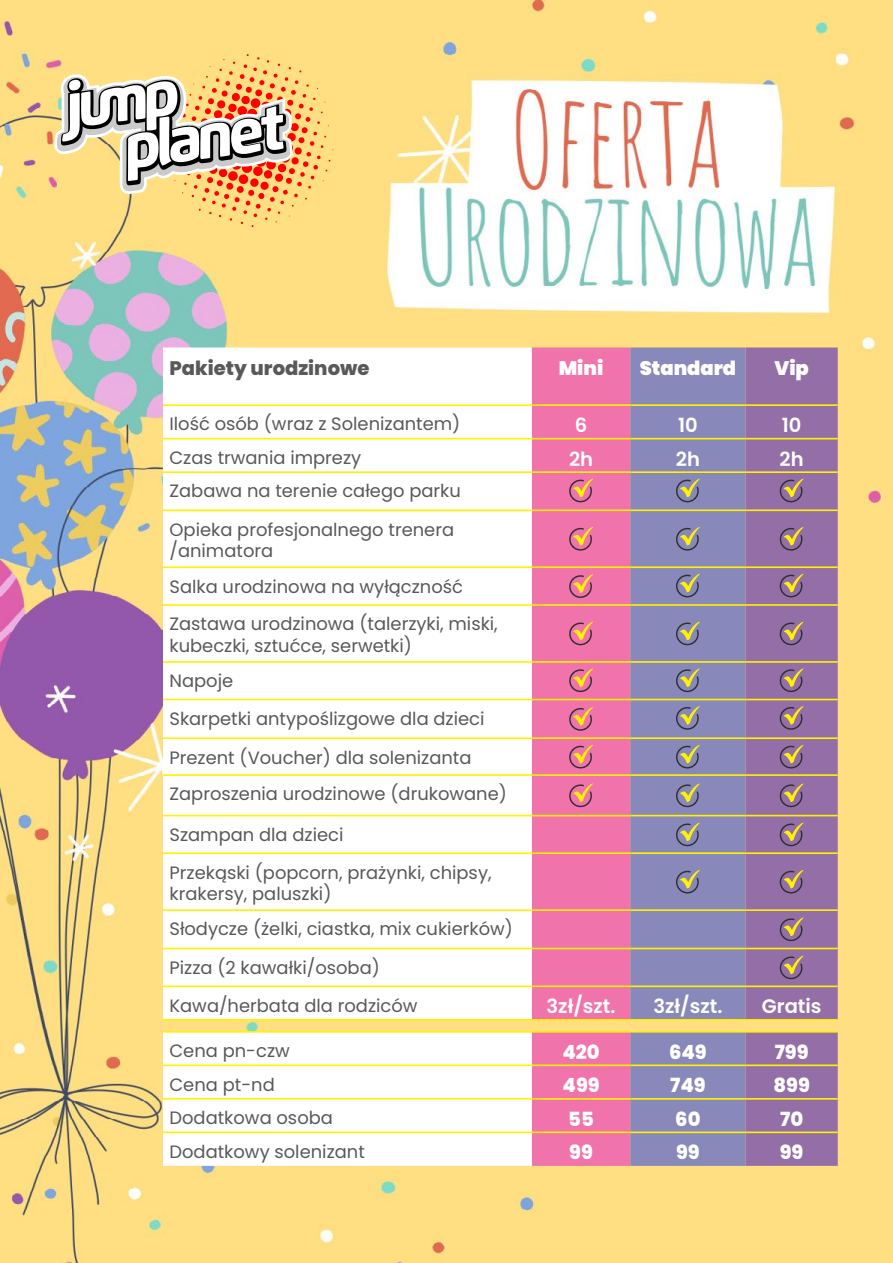
<style>
.page{position:relative;width:893px;height:1263px;background:#fff}
.page>*{position:absolute;margin:0;border:0;box-sizing:border-box;transform-origin:0 0}
.t1{font:600 19.5px "Poppins";color:#fff}
.t2{font:800 19.5px "Poppins";color:#fff}
.t3{font:800 19.5px "Poppins";color:#58595b}
.t4{font:900 19.5px "Poppins";color:#fff}
.t5{font:17.85px/38.1px "Poppins";color:#58595b}
</style>
<div class="page">
<img style="left:0;top:0;width:893px;height:1263px">
<svg style="left:163px;top:347px;width:369px;height:819px"></svg>
<div style="left:532px;top:347px;width:98px;height:819px;background:#f173ac"></div>
<div style="left:630px;top:347px;width:116px;height:819px;background:#8889ba"></div>
<div style="left:746px;top:347px;width:92px;height:819px;background:#946fa7"></div>
<hr style="left:163px;top:404px;width:369px;height:2px;background:#fff200">
<hr style="left:532px;top:404px;width:98px;height:2px;background:#fff200">
<hr style="left:630px;top:404px;width:116px;height:2px;background:#fff200">
<hr style="left:746px;top:404px;width:92px;height:2px;background:#fff200">
<hr style="left:163px;top:438px;width:369px;height:1px;background:#fff200">
<hr style="left:532px;top:438px;width:98px;height:1px;background:#fff200">
<hr style="left:630px;top:438px;width:116px;height:1px;background:#fff200">
<hr style="left:746px;top:438px;width:92px;height:1px;background:#fff200">
<hr style="left:163px;top:471px;width:369px;height:2px;background:#fff200">
<hr style="left:532px;top:471px;width:98px;height:2px;background:#fff200">
<hr style="left:630px;top:471px;width:116px;height:2px;background:#fff200">
<hr style="left:746px;top:471px;width:92px;height:2px;background:#fff200">
<hr style="left:163px;top:509px;width:369px;height:2px;background:#fff200">
<hr style="left:532px;top:509px;width:98px;height:2px;background:#fff200">
<hr style="left:630px;top:509px;width:116px;height:2px;background:#fff200">
<hr style="left:746px;top:509px;width:92px;height:2px;background:#fff200">
<hr style="left:163px;top:566px;width:369px;height:2px;background:#fff200">
<hr style="left:532px;top:566px;width:98px;height:2px;background:#fff200">
<hr style="left:630px;top:566px;width:116px;height:2px;background:#fff200">
<hr style="left:746px;top:566px;width:92px;height:2px;background:#fff200">
<hr style="left:163px;top:604px;width:369px;height:2px;background:#fff200">
<hr style="left:532px;top:604px;width:98px;height:2px;background:#fff200">
<hr style="left:630px;top:604px;width:116px;height:2px;background:#fff200">
<hr style="left:746px;top:604px;width:92px;height:2px;background:#fff200">
<hr style="left:163px;top:661px;width:369px;height:2px;background:#fff200">
<hr style="left:532px;top:661px;width:98px;height:2px;background:#fff200">
<hr style="left:630px;top:661px;width:116px;height:2px;background:#fff200">
<hr style="left:746px;top:661px;width:92px;height:2px;background:#fff200">
<hr style="left:163px;top:699px;width:369px;height:1px;background:#fff200">
<hr style="left:532px;top:699px;width:98px;height:1px;background:#fff200">
<hr style="left:630px;top:699px;width:116px;height:1px;background:#fff200">
<hr style="left:746px;top:699px;width:92px;height:1px;background:#fff200">
<hr style="left:163px;top:737px;width:369px;height:2px;background:#fff200">
<hr style="left:532px;top:737px;width:98px;height:2px;background:#fff200">
<hr style="left:630px;top:737px;width:116px;height:2px;background:#fff200">
<hr style="left:746px;top:737px;width:92px;height:2px;background:#fff200">
<hr style="left:163px;top:774px;width:369px;height:2px;background:#fff200">
<hr style="left:532px;top:774px;width:98px;height:2px;background:#fff200">
<hr style="left:630px;top:774px;width:116px;height:2px;background:#fff200">
<hr style="left:746px;top:774px;width:92px;height:2px;background:#fff200">
<hr style="left:163px;top:815px;width:369px;height:1px;background:#fff200">
<hr style="left:532px;top:815px;width:98px;height:1px;background:#fff200">
<hr style="left:630px;top:815px;width:116px;height:1px;background:#fff200">
<hr style="left:746px;top:815px;width:92px;height:1px;background:#fff200">
<hr style="left:163px;top:852px;width:369px;height:2px;background:#fff200">
<hr style="left:532px;top:852px;width:98px;height:2px;background:#fff200">
<hr style="left:630px;top:852px;width:116px;height:2px;background:#fff200">
<hr style="left:746px;top:852px;width:92px;height:2px;background:#fff200">
<hr style="left:163px;top:909px;width:369px;height:2px;background:#fff200">
<hr style="left:532px;top:909px;width:98px;height:2px;background:#fff200">
<hr style="left:630px;top:909px;width:116px;height:2px;background:#fff200">
<hr style="left:746px;top:909px;width:92px;height:2px;background:#fff200">
<hr style="left:163px;top:948px;width:369px;height:1px;background:#fff200">
<hr style="left:532px;top:948px;width:98px;height:1px;background:#fff200">
<hr style="left:630px;top:948px;width:116px;height:1px;background:#fff200">
<hr style="left:746px;top:948px;width:92px;height:1px;background:#fff200">
<hr style="left:163px;top:985px;width:369px;height:2px;background:#fff200">
<hr style="left:532px;top:985px;width:98px;height:2px;background:#fff200">
<hr style="left:630px;top:985px;width:116px;height:2px;background:#fff200">
<hr style="left:746px;top:985px;width:92px;height:2px;background:#fff200">
<hr style="left:163px;top:1019px;width:369px;height:2px;background:#fff200">
<hr style="left:532px;top:1019px;width:98px;height:2px;background:#fff200">
<hr style="left:630px;top:1019px;width:116px;height:2px;background:#fff200">
<hr style="left:746px;top:1019px;width:92px;height:2px;background:#fff200">
<hr style="left:163px;top:1031px;width:369px;height:1px;background:#fff200">
<hr style="left:532px;top:1031px;width:98px;height:1px;background:#fff200">
<hr style="left:630px;top:1031px;width:116px;height:1px;background:#fff200">
<hr style="left:746px;top:1031px;width:92px;height:1px;background:#fff200">
<hr style="left:163px;top:1064px;width:369px;height:2px;background:#fff200">
<hr style="left:532px;top:1064px;width:98px;height:2px;background:#fff200">
<hr style="left:630px;top:1064px;width:116px;height:2px;background:#fff200">
<hr style="left:746px;top:1064px;width:92px;height:2px;background:#fff200">
<hr style="left:163px;top:1098px;width:369px;height:2px;background:#fff200">
<hr style="left:532px;top:1098px;width:98px;height:2px;background:#fff200">
<hr style="left:630px;top:1098px;width:116px;height:2px;background:#fff200">
<hr style="left:746px;top:1098px;width:92px;height:2px;background:#fff200">
<hr style="left:163px;top:1131px;width:369px;height:2px;background:#fff200">
<hr style="left:532px;top:1131px;width:98px;height:2px;background:#fff200">
<hr style="left:630px;top:1131px;width:116px;height:2px;background:#fff200">
<hr style="left:746px;top:1131px;width:92px;height:2px;background:#fff200">
<svg style="left:569px;top:478px;width:24px;height:24px"></svg>
<svg style="left:676px;top:478px;width:24px;height:24px"></svg>
<svg style="left:780px;top:478px;width:24px;height:24px"></svg>
<svg style="left:569px;top:527px;width:24px;height:24px"></svg>
<svg style="left:676px;top:527px;width:24px;height:24px"></svg>
<svg style="left:780px;top:527px;width:24px;height:24px"></svg>
<svg style="left:569px;top:574px;width:24px;height:24px"></svg>
<svg style="left:676px;top:573px;width:24px;height:24px"></svg>
<svg style="left:780px;top:573px;width:24px;height:24px"></svg>
<svg style="left:569px;top:621px;width:24px;height:24px"></svg>
<svg style="left:676px;top:621px;width:24px;height:24px"></svg>
<svg style="left:780px;top:621px;width:24px;height:24px"></svg>
<svg style="left:569px;top:668px;width:24px;height:24px"></svg>
<svg style="left:676px;top:668px;width:24px;height:24px"></svg>
<svg style="left:780px;top:668px;width:24px;height:24px"></svg>
<svg style="left:569px;top:707px;width:24px;height:24px"></svg>
<svg style="left:676px;top:706px;width:24px;height:24px"></svg>
<svg style="left:780px;top:706px;width:24px;height:24px"></svg>
<svg style="left:569px;top:745px;width:24px;height:23px"></svg>
<svg style="left:676px;top:745px;width:24px;height:23px"></svg>
<svg style="left:780px;top:745px;width:24px;height:23px"></svg>
<svg style="left:569px;top:783px;width:24px;height:24px"></svg>
<svg style="left:676px;top:783px;width:24px;height:24px"></svg>
<svg style="left:780px;top:783px;width:24px;height:24px"></svg>
<svg style="left:676px;top:822px;width:24px;height:24px"></svg>
<svg style="left:780px;top:822px;width:24px;height:24px"></svg>
<svg style="left:676px;top:870px;width:24px;height:23px"></svg>
<svg style="left:780px;top:870px;width:24px;height:23px"></svg>
<svg style="left:780px;top:917px;width:24px;height:24px"></svg>
<svg style="left:780px;top:955px;width:24px;height:24px"></svg>
<svg style="left:54px;top:54px;width:279px;height:173px"></svg>
<p class="t3" style="left:169px;top:356px;width:201px">Pakiety urodzinowe</p>
<p class="t4" style="left:559px;top:356px;width:46px">Mini</p>
<p class="t4" style="left:640px;top:356px;width:98px">Standard</p>
<p class="t4" style="left:774px;top:356px;width:36px">Vip</p>
<p class="t5" style="left:169px;top:405px;width:292px">Ilość osób (wraz z Solenizantem)</p>
<p class="t1" style="left:575px;top:414px;width:14px">6</p>
<p class="t1" style="left:678px;top:414px;width:21px">10</p>
<p class="t1" style="left:782px;top:414px;width:21px">10</p>
<p class="t5" style="left:169px;top:439px;width:193px">Czas trwania imprezy</p>
<p class="t1" style="left:569px;top:447px;width:26px">2h</p>
<p class="t1" style="left:676px;top:447px;width:26px">2h</p>
<p class="t1" style="left:780px;top:447px;width:26px">2h</p>
<p class="t5" style="left:169px;top:472px;width:293px">Zabawa na terenie całego parku<br>Opieka profesjonalnego trenera</p>
<p class="t5" style="left:169px;top:533px;width:295px;line-height:35.4px">/animatora<br>Salka urodzinowa na wyłączność</p>
<p class="t5" style="left:169px;top:613px;width:330px;line-height:21.5px">Zastawa urodzinowa (talerzyki, miski, kubeczki, sztućce, serwetki)</p>
<p class="t5" style="left:169px;top:662px;width:317px">Napoje<br>Skarpetki antypoślizgowe dla dzieci<br>Prezent (Voucher) dla solenizanta</p>
<p class="t5" style="left:169px;top:775px;width:339px">Zaproszenia urodzinowe (drukowane)</p>
<p class="t5" style="left:169px;top:816px;width:324px;line-height:37.7px">Szampan dla dzieci<br>Przekąski (popcorn, prażynki, chipsy,</p>
<p class="t5" style="left:169px;top:876px;width:345px;line-height:35.4px">krakersy, paluszki)<br>Słodycze (żelki, ciastka, mix cukierków)</p>
<p class="t5" style="left:169px;top:949px;width:250px">Pizza (2 kawałki/osoba)<br>Kawa/herbata dla rodziców</p>
<p class="t1" style="left:547px;top:995px;width:70px">3zł/szt.</p>
<p class="t1" style="left:653px;top:995px;width:70px">3zł/szt.</p>
<p class="t1" style="left:762px;top:995px;width:61px">Gratis</p>
<p class="t5" style="left:169px;top:1032px;width:122px">Cena pn-czw</p>
<p class="t2" style="left:562px;top:1041px;width:39px">420</p>
<p class="t2" style="left:669px;top:1041px;width:39px">649</p>
<p class="t2" style="left:775px;top:1041px;width:35px">799</p>
<p class="t5" style="left:169px;top:1065px;width:107px">Cena pt-nd</p>
<p class="t2" style="left:562px;top:1074px;width:39px">499</p>
<p class="t2" style="left:670px;top:1074px;width:37px">749</p>
<p class="t2" style="left:773px;top:1074px;width:38px">899</p>
<p class="t5" style="left:169px;top:1099px;width:165px">Dodatkowa osoba</p>
<p class="t2" style="left:568px;top:1108px;width:27px">55</p>
<p class="t2" style="left:675px;top:1108px;width:27px">60</p>
<p class="t2" style="left:780px;top:1108px;width:25px">70</p>
<p class="t5" style="left:169px;top:1132px;width:197px">Dodatkowy solenizant</p>
<p class="t2" style="left:569px;top:1141px;width:25px">99</p>
<p class="t2" style="left:676px;top:1141px;width:25px">99</p>
<p class="t2" style="left:780px;top:1141px;width:25px">99</p>
</div>
